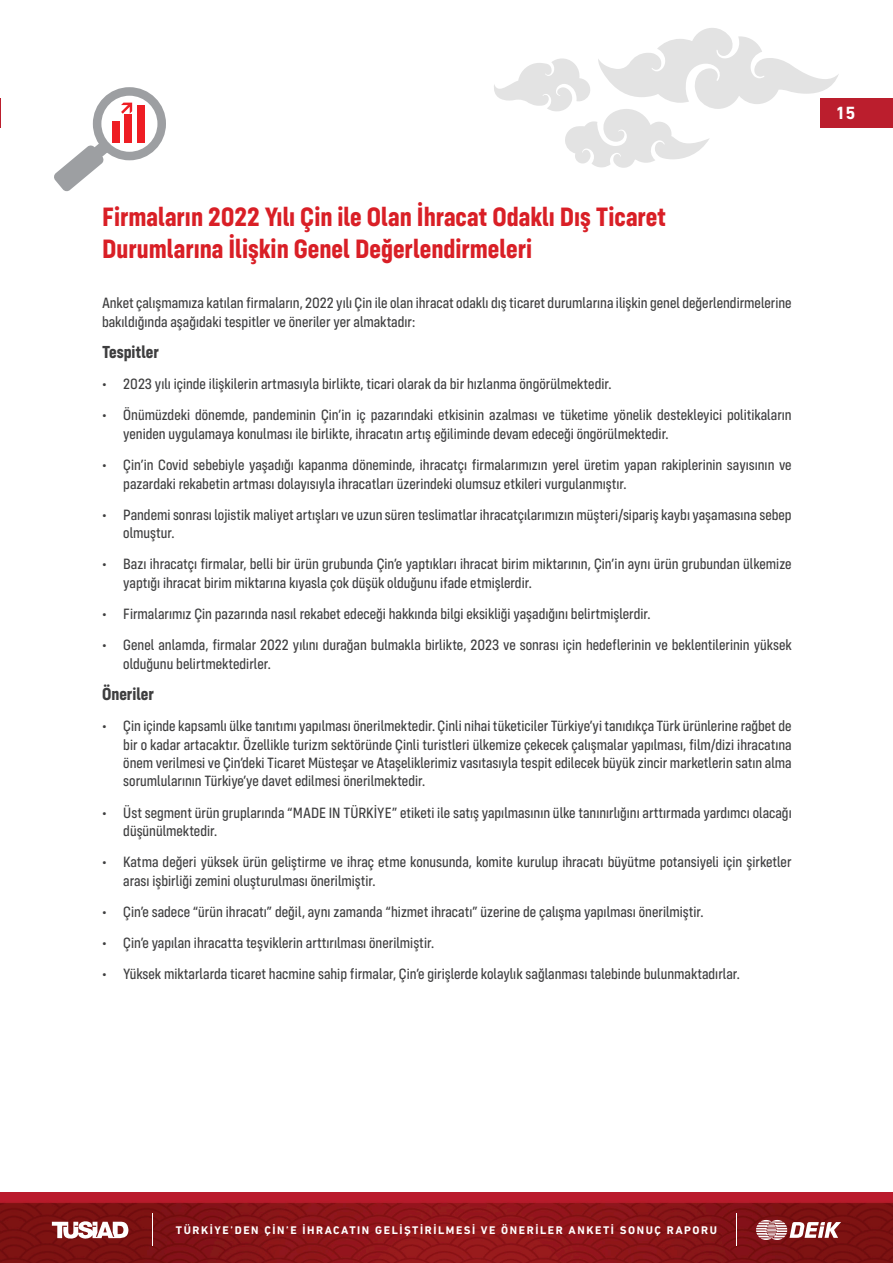
<style>
.page{position:relative;width:893px;height:1263px;background:#fff}
.page>*{position:absolute;margin:0;border:0;box-sizing:border-box;transform-origin:0 0}
.t1{font:700 27.45px "Config Condensed";color:#d91f26}
.t2{font:700 18px "Config Condensed";color:#3e3e3f}
.t3{font:700 18px "DIN Next CYR";color:#fff}
.t4{font:15.45px/18.5px "Config Condensed Text";color:#3e3e3f}
.t5{font:700 11.25px "DIN Next CYR";letter-spacing:.14em;color:#fff}
</style>
<div class="page">
<div style="left:821px;top:98px;width:72px;height:30px;background:#bb1e2d"></div>
<hr style="left:0;top:98px;width:1px;height:30px;background:#bb1e2d">
<img style="left:0;top:1192px;width:893px;height:71px">
<svg style="left:52px;top:1220px;width:76px;height:20px"></svg>
<svg style="left:756px;top:1220px;width:85px;height:20px"></svg>
<hr style="left:152px;top:1214px;width:1px;height:32px;background:#fff">
<hr style="left:736px;top:1214px;width:1px;height:32px;background:#fff">
<svg style="left:494px;top:28px;width:345px;height:140px"></svg>
<div style="left:112px;top:121px;width:8px;height:22px;background:#ee1d23"></div>
<div style="left:125px;top:115px;width:7px;height:28px;background:#ee1d23"></div>
<div style="left:137px;top:105px;width:7px;height:38px;background:#ee1d23"></div>
<svg style="left:121px;top:103px;width:11px;height:11px"></svg>
<svg style="left:54px;top:139px;width:58px;height:53px"></svg>
<div style="left:93px;top:87px;width:73px;height:73px;border:9px solid #9d9fa2;border-radius:50%"></div>
<p class="t1" style="left:102px;top:201px;width:566px">Firmaların 2022 Yılı Çin ile Olan İhracat Odaklı Dış Ticaret</p>
<p class="t1" style="left:102px;top:232px;width:432px">Durumlarına İlişkin Genel Değerlendirmeleri</p>
<p class="t4" style="left:102px;top:294px;width:691px">Anket çalışmamıza katılan firmaların, 2022 yılı Çin ile olan ihracat odaklı dış ticaret durumlarına ilişkin genel değerlendirmelerine bakıldığında aşağıdaki tespitler ve öneriler yer almaktadır:</p>
<p class="t2" style="left:102px;top:341px;width:58px">Tespitler</p>
<p class="t4" style="left:102px;top:375px;width:511px">• 2023 yılı içinde ilişkilerin artmasıyla birlikte, ticari olarak da bir hızlanma öngörülmektedir.</p>
<p class="t4" style="left:123px;top:406px;width:670px;text-indent:-21px">• Önümüzdeki dönemde, pandeminin Çin’in iç pazarındaki etkisinin azalması ve tüketime yönelik destekleyici politikaların yeniden uygulamaya konulması ile birlikte, ihracatın artış eğiliminde devam edeceği öngörülmektedir.</p>
<p class="t4" style="left:123px;top:456px;width:670px;text-indent:-21px">• Çin’in Covid sebebiyle yaşadığı kapanma döneminde, ihracatçı firmalarımızın yerel üretim yapan rakiplerinin sayısının ve pazardaki rekabetin artması dolayısıyla ihracatları üzerindeki olumsuz etkileri vurgulanmıştır.</p>
<p class="t4" style="left:123px;top:505px;width:670px;text-indent:-21px">• Pandemi sonrası lojistik maliyet artışları ve uzun süren teslimatlar ihracatçılarımızın müşteri/sipariş kaybı yaşamasına sebep olmuştur.</p>
<p class="t4" style="left:123px;top:555px;width:670px;text-indent:-21px">• Bazı ihracatçı firmalar, belli bir ürün grubunda Çin’e yaptıkları ihracat birim miktarının, Çin’in aynı ürün grubundan ülkemize yaptığı ihracat birim miktarına kıyasla çok düşük olduğunu ifade etmişlerdir.</p>
<p class="t4" style="left:102px;top:605px;width:550px">• Firmalarımız Çin pazarında nasıl rekabet edeceği hakkında bilgi eksikliği yaşadığını belirtmişlerdir.</p>
<p class="t4" style="left:123px;top:636px;width:670px;text-indent:-21px">• Genel anlamda, firmalar 2022 yılını durağan bulmakla birlikte, 2023 ve sonrası için hedeflerinin ve beklentilerinin yüksek olduğunu belirtmektedirler.</p>
<p class="t2" style="left:102px;top:683px;width:53px">Öneriler</p>
<p class="t4" style="left:123px;top:717px;width:670px;text-align:justify;text-indent:-21px">• Çin içinde kapsamlı ülke tanıtımı yapılması önerilmektedir. Çinli nihai tüketiciler Türkiye’yi tanıdıkça Türk ürünlerine rağbet de bir o kadar artacaktır. Özellikle turizm sektöründe Çinli turistleri ülkemize çekecek çalışmalar yapılması, film/dizi ihracatına önem verilmesi ve Çin’deki Ticaret Müsteşar ve Ataşeliklerimiz vasıtasıyla tespit edilecek büyük zincir marketlerin satın alma sorumlularının Türkiye’ye davet edilmesi önerilmektedir.</p>
<p class="t4" style="left:123px;top:803px;width:670px;text-indent:-21px">• Üst segment ürün gruplarında “MADE IN TÜRKİYE” etiketi ile satış yapılmasının ülke tanınırlığını arttırmada yardımcı olacağı düşünülmektedir.</p>
<p class="t4" style="left:123px;top:853px;width:670px;text-indent:-21px">• Katma değeri yüksek ürün geliştirme ve ihraç etme konusunda, komite kurulup ihracatı büyütme potansiyeli için şirketler arası işbirliği zemini oluşturulması önerilmiştir.</p>
<p class="t4" style="left:102px;top:903px;width:603px">• Çin’e sadece “ürün ihracatı” değil, aynı zamanda “hizmet ihracatı” üzerine de çalışma yapılması önerilmiştir.</p>
<p class="t4" style="left:102px;top:934px;width:334px">• Çin’e yapılan ihracatta teşviklerin arttırılması önerilmiştir.</p>
<p class="t4" style="left:102px;top:965px;width:639px">• Yüksek miktarlarda ticaret hacmine sahip firmalar, Çin’e girişlerde kolaylık sağlanması talebinde bulunmaktadırlar.</p>
<p class="t3" style="left:836px;top:102px;width:22px">15</p>
<p class="t5" style="left:176px;top:1224px;width:543px">TÜRKİYE’DEN ÇİN’E İHRACATIN GELİŞTİRİLMESİ VE ÖNERİLER ANKETİ SONUÇ RAPORU</p>
</div>
